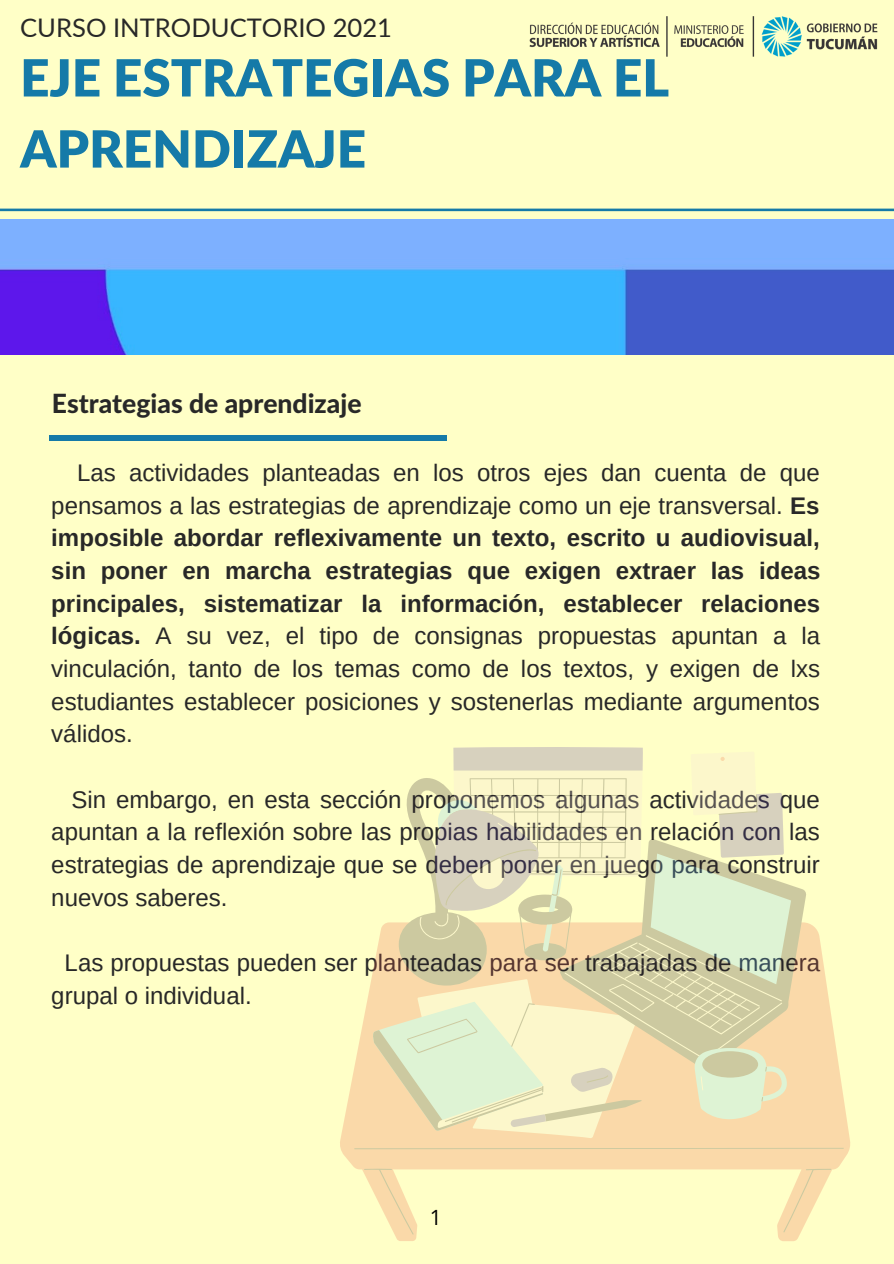
<style>
.page{position:relative;width:894px;height:1264px;background:#fff}
.page>*{position:absolute;margin:0;border:0;box-sizing:border-box;transform-origin:0 0}
.t1{font:900 51.15px/71.1px "Lato Latin";color:#157aa8}
.t2{font:800 26.55px "Lato Latin";color:#282828}
.t3{font:25.65px "Lato";color:#282828}
.t4{font:24px/32.7px "Arimo";color:#282828;text-align:justify}
.t5{font:21px "Open Sans";color:#000}
.s1{font-weight:700}
</style>
<div class="page">
<div style="left:0;top:0;width:893px;height:1263px;background:#ffffc7"></div>
<svg style="left:0;top:208px;width:893px;height:4px"></svg>
<img style="left:0;top:219px;width:893px;height:136px">
<div style="left:49px;top:435px;width:398px;height:5px;background:#157aa8"></div>
<img style="left:529px;top:16px;width:349px;height:41px">
<svg style="left:340px;top:923px;width:510px;height:318px;fill:#fad9a9"></svg>
<svg style="left:354px;top:1147px;width:489px;height:87px"></svg>
<svg style="left:790px;top:885px;width:16px;height:184px;fill:#fad9a9"></svg>
<svg style="left:371px;top:747px;width:419px;height:391px"></svg>
<p class="t3" style="left:20px;top:12px;width:373px">CURSO INTRODUCTORIO 2021</p>
<p class="t1" style="left:20px;top:45px;width:650px">EJE ESTRATEGIAS PARA EL<br>APRENDIZAJE</p>
<p class="t2" style="left:52px;top:392px;width:311px">Estrategias de aprendizaje</p>
<p class="t4" style="left:51px;top:456px;width:770px;text-indent:26px">Las actividades planteadas en los otros ejes dan cuenta de que pensamos a las estrategias de aprendizaje como un eje transversal. <span class="s1">Es imposible abordar reflexivamente un texto, escrito u audiovisual, sin poner en marcha estrategias que exigen extraer las ideas principales, sistematizar la información, establecer relaciones lógicas.</span> A su vez, el tipo de consignas propuestas apuntan a la vinculación, tanto de los temas como de los textos, y exigen de lxs estudiantes establecer posiciones y sostenerlas mediante argumentos válidos.</p>
<p class="t4" style="left:51px;top:783px;width:769px;text-indent:20px">Sin embargo, en esta sección proponemos algunas actividades que apuntan a la reflexión sobre las propias habilidades en relación con las estrategias de aprendizaje que se deben poner en juego para construir nuevos saberes.</p>
<p class="t4" style="left:51px;top:946px;width:770px;text-indent:13px">Las propuestas pueden ser planteadas para ser trabajadas de manera grupal o individual.</p>
<p class="t5" style="left:430px;top:1202px;width:13px">1</p>
</div>
